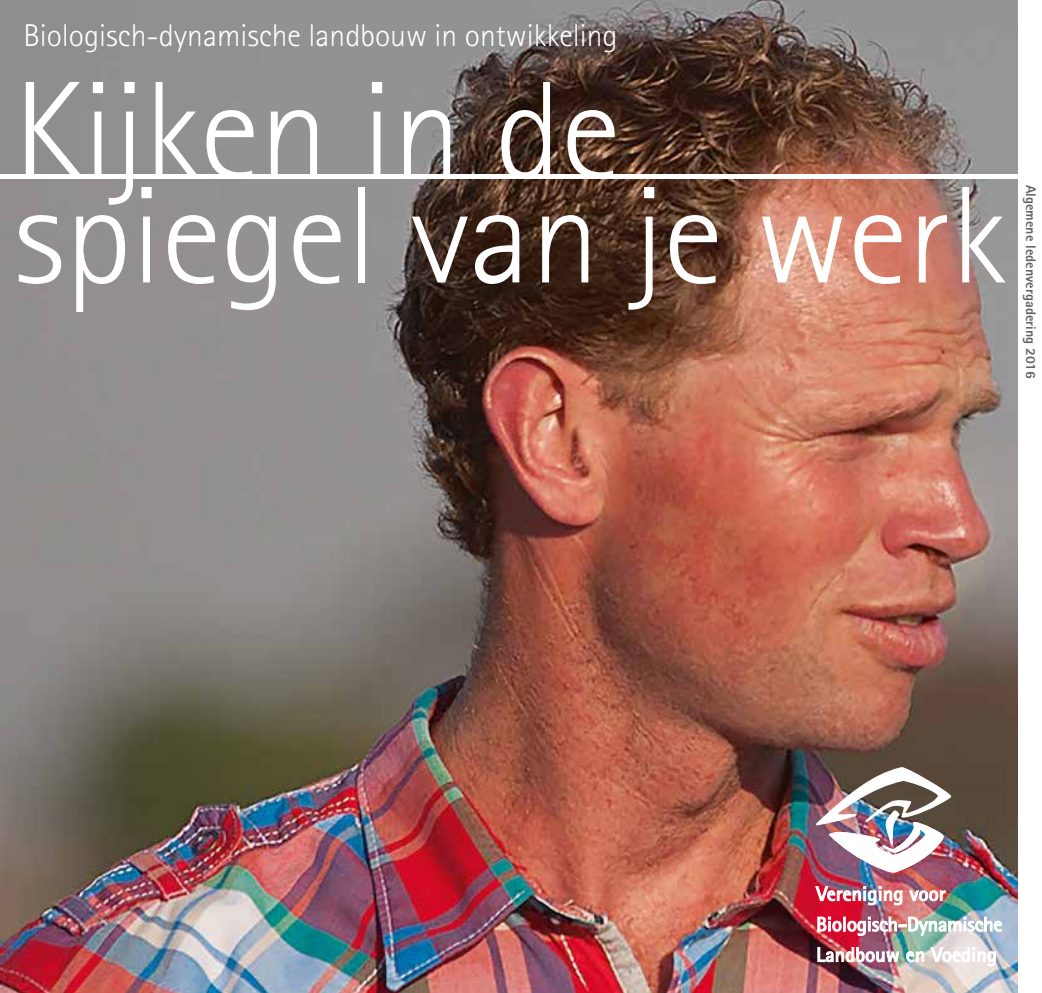
<style>
.page{position:relative;width:1042px;height:993px;background:#fff}
.page>*{position:absolute;margin:0;border:0;box-sizing:border-box;transform-origin:0 0}
.t1{font:300 138.25px "Rotis Sans Serif";color:#fff}
.t2{font:300 31.5px "Rotis Sans Serif";color:#fff}
.t3{font:800 14px "Rotis Sans Serif";color:#646363}
</style>
<div class="page">
<img style="left:0;top:0;width:1017px;height:992px">
<img style="left:706px;top:658px;width:245px;height:214px">
<img style="left:815px;top:886px;width:87px;height:18px">
<svg style="left:909px;top:890px;width:36px;height:10px"></svg>
<img style="left:818px;top:916px;width:184px;height:19px">
<svg style="left:817px;top:947px;width:82px;height:14px"></svg>
<svg style="left:906px;top:951px;width:18px;height:10px"></svg>
<svg style="left:931px;top:947px;width:64px;height:18px"></svg>
<div style="left:0;top:174px;width:1024px;height:5px;background:#fff"></div>
<p class="t2" style="left:23px;top:17px;width:596px">Biologisch-dynamische landbouw in ontwikkeling</p>
<h1 class="t1" style="left:14px;top:51px;width:608px">Kijken in de</h1>
<h1 class="t1" style="left:14px;top:156px;width:995px">spiegel van je werk</h1>
<p class="t3" style="left:1039px;top:184px;width:195px;rotate:90deg">Algemene ledenvergadering 2016</p>
</div>
